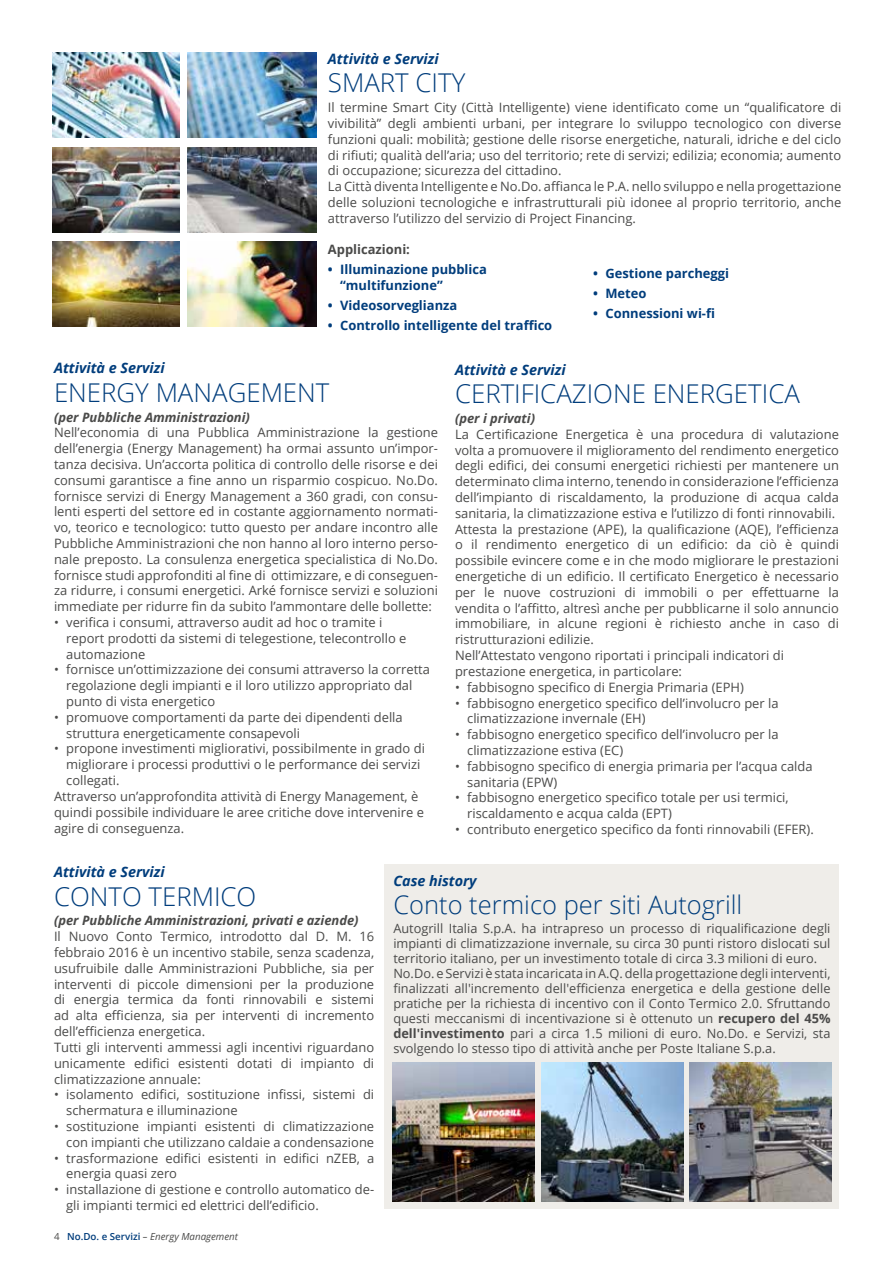
<style>
.page{position:relative;width:893px;height:1263px;background:#fff}
.page>*{position:absolute;margin:0;border:0;box-sizing:border-box;transform-origin:0 0}
.t1{font:300 25.8px "Open Sans";color:#003d7c}
.t2{font:300 25.5px "Open Sans";color:#003d7c}
.t3{font:italic 700 14.4px "Open Sans";color:#003d7c}
.t4{font:12.9px/15.8px "Open Sans";color:#4a4a49}
.t5{font:700 12.9px/15.8px "Open Sans";color:#003d7c}
.t6{font:italic 700 12.9px "Open Sans";color:#4a4a49}
.t7{font:700 12.9px "Open Sans";color:#4a4a49}
.t8{font:12.75px/15px "Open Sans";color:#4a4a49}
.t9{font:italic 9.75px "Open Sans";color:#4a4a49}
.s1{font-weight:700}
.s2{font-style:normal}
.s3{font-weight:600;font-style:normal;color:#003d7c}
</style>
<div class="page">
<img style="left:53px;top:53px;width:127px;height:85px">
<img style="left:187px;top:53px;width:129px;height:85px">
<img style="left:53px;top:147px;width:127px;height:85px">
<img style="left:187px;top:147px;width:129px;height:85px">
<img style="left:53px;top:242px;width:127px;height:85px">
<img style="left:187px;top:242px;width:129px;height:85px">
<div style="left:385px;top:864px;width:454px;height:345px;background:#efede9"></div>
<img style="left:393px;top:1062px;width:142px;height:139px">
<img style="left:541px;top:1062px;width:142px;height:139px">
<img style="left:689px;top:1062px;width:142px;height:139px">
<p class="t3" style="left:328px;top:48px;width:112px">Attività e Servizi</p>
<h1 class="t1" style="left:328px;top:65px;width:139px">SMART CITY</h1>
<p class="t4" style="left:328px;top:99px;width:515px">Il termine Smart City (Città Intelligente) viene identificato come un “qualificatore di vivibilità” degli ambienti urbani, per integrare lo sviluppo tecnologico con diverse funzioni quali: mobilità; gestione delle risorse energetiche, naturali, idriche e del ciclo di rifiuti; qualità dell’aria; uso del territorio; rete di servizi; edilizia; economia; aumento di occupazione; sicurezza del cittadino.<br>La Città diventa Intelligente e No.Do. affianca le P.A. nello sviluppo e nella progettazione delle soluzioni tecnologiche e infrastrutturali più idonee al proprio territorio, anche attraverso l’utilizzo del servizio di Project Financing.</p>
<p class="t7" style="left:328px;top:241px;width:84px">Applicazioni:</p>
<p class="t5" style="left:340px;top:261px;width:148px;text-indent:-12px">• Illuminazione pubblica “multifunzione”</p>
<p class="t5" style="left:328px;top:297px;width:131px">• Videosorveglianza</p>
<p class="t5" style="left:328px;top:317px;width:226px">• Controllo intelligente del traffico</p>
<p class="t5" style="left:593px;top:266px;width:137px">• Gestione parcheggi</p>
<p class="t5" style="left:593px;top:285px;width:55px">• Meteo</p>
<p class="t5" style="left:593px;top:305px;width:123px">• Connessioni wi-fi</p>
<p class="t3" style="left:54px;top:358px;width:112px">Attività e Servizi</p>
<h1 class="t1" style="left:54px;top:375px;width:277px">ENERGY MANAGEMENT</h1>
<p class="t6" style="left:54px;top:408px;width:197px">(per Pubbliche Amministrazioni)</p>
<p class="t4" style="left:54px;top:424px;width:386px;text-align:justify">Nell’economia di una Pubblica Amministrazione la gestione dell’energia (Energy Management) ha ormai assunto un’impor&shy;tanza decisiva. Un’accorta politica di controllo delle risorse e dei consumi garantisce a fine anno un risparmio cospicuo. No.Do. fornisce servizi di Energy Management a 360 gradi, con consu&shy;lenti esperti del settore ed in costante aggiornamento normati&shy;vo, teorico e tecnologico: tutto questo per andare incontro alle Pubbliche Amministrazioni che non hanno al loro interno perso&shy;nale preposto. La consulenza energetica specialistica di No.Do. fornisce studi approfonditi al fine di ottimizzare, e di conseguen&shy;za ridurre, i consumi energetici. Arké fornisce servizi e soluzioni immediate per ridurre fin da subito l’ammontare delle bollette:</p>
<p class="t4" style="left:66px;top:614px;width:342px;text-indent:-12px">• verifica i consumi, attraverso audit ad hoc o tramite i report prodotti da sistemi di telegestione, telecontrollo e automazione</p>
<p class="t4" style="left:66px;top:661px;width:365px;text-indent:-12px">• fornisce un’ottimizzazione dei consumi attraverso la corretta regolazione degli impianti e il loro utilizzo appropriato dal punto di vista energetico</p>
<p class="t4" style="left:66px;top:709px;width:338px;text-indent:-12px">• promuove comportamenti da parte dei dipendenti della struttura energeticamente consapevoli</p>
<p class="t4" style="left:54px;top:740px;width:372px">• propone investimenti migliorativi, possibilmente in grado di</p>
<p class="t4" style="left:66px;top:756px;width:356px">migliorare i processi produttivi o le performance dei servizi</p>
<p class="t4" style="left:66px;top:772px;width:55px">collegati.</p>
<p class="t4" style="left:54px;top:788px;width:366px">Attraverso un’approfondita attività di Energy Management, è</p>
<p class="t4" style="left:54px;top:804px;width:371px">quindi possibile individuare le aree critiche dove intervenire e</p>
<p class="t4" style="left:54px;top:820px;width:132px">agire di conseguenza.</p>
<p class="t3" style="left:54px;top:862px;width:112px">Attività e Servizi</p>
<h1 class="t1" style="left:54px;top:878px;width:204px">CONTO TERMICO</h1>
<p class="t6" style="left:54px;top:912px;width:306px">(per Pubbliche Amministrazioni, privati e aziende)</p>
<p class="t4" style="left:54px;top:928px;width:322px">Il Nuovo Conto Termico, introdotto dal D. M. 16 febbraio 2016 è un incentivo stabile, senza scadenza, usufruibile dalle Amministrazioni Pubbliche, sia per interventi di piccole dimensioni per la produzione di energia termica da fonti rinnovabili e sistemi ad alta efficienza, sia per interventi di incremento dell’efficienza energetica.<br>Tutti gli interventi ammessi agli incentivi riguardano unicamente edifici esistenti dotati di impianto di climatizzazione annuale:</p>
<p class="t4" style="left:66px;top:1086px;width:309px;text-indent:-12px">• isolamento edifici, sostituzione infissi, sistemi di schermatura e illuminazione</p>
<p class="t4" style="left:54px;top:1118px;width:322px;text-align:right">• sostituzione impianti esistenti di climatizzazione con impianti che utilizzano caldaie a condensazione</p>
<p class="t4" style="left:66px;top:1150px;width:309px;text-indent:-12px">• trasformazione edifici esistenti in edifici nZEB, a energia quasi zero</p>
<p class="t4" style="left:66px;top:1181px;width:309px;text-indent:-12px">• installazione di gestione e controllo automatico de&shy;gli impianti termici ed elettrici dell’edificio.</p>
<p class="t3" style="left:455px;top:359px;width:112px">Attività e Servizi</p>
<h1 class="t1" style="left:455px;top:376px;width:346px">CERTIFICAZIONE ENERGETICA</h1>
<p class="t6" style="left:455px;top:409px;width:82px">(per i privati)</p>
<p class="t4" style="left:455px;top:426px;width:386px">La Certificazione Energetica è una procedura di valutazione volta a promuovere il miglioramento del rendimento energetico degli edifici, dei consumi energetici richiesti per mantenere un determinato clima interno, tenendo in considerazione l’efficienza dell’impianto di riscaldamento, la produzione di acqua calda sanitaria, la climatizzazione estiva e l’utilizzo di fonti rinnovabili.<br>Attesta la prestazione (APE), la qualificazione (AQE), l’efficienza o il rendimento energetico di un edificio: da ciò è quindi possibile evincere come e in che modo migliorare le prestazioni energetiche di un edificio. Il certificato Energetico è necessario per le nuove costruzioni di immobili o per effettuarne la vendita o l’affitto, altresì anche per pubblicarne il solo annuncio immobiliare, in alcune regioni è richiesto anche in caso di ristrutturazioni edilizie.<br>Nell’Attestato vengono riportati i principali indicatori di prestazione energetica, in particolare:</p>
<p class="t4" style="left:455px;top:679px;width:290px">• fabbisogno specifico di Energia Primaria (EPH)</p>
<p class="t4" style="left:467px;top:695px;width:313px;text-indent:-12px">• fabbisogno energetico specifico dell’involucro per la climatizzazione invernale (EH)</p>
<p class="t4" style="left:467px;top:726px;width:313px;text-indent:-12px">• fabbisogno energetico specifico dell’involucro per la climatizzazione estiva (EC)</p>
<p class="t4" style="left:467px;top:758px;width:347px;text-indent:-12px">• fabbisogno specifico di energia primaria per l’acqua calda sanitaria (EPW)</p>
<p class="t4" style="left:467px;top:789px;width:323px;text-indent:-12px">• fabbisogno energetico specifico totale per usi termici, riscaldamento e acqua calda (EPT)</p>
<p class="t4" style="left:455px;top:821px;width:360px">• contributo energetico specifico da fonti rinnovabili (EFER).</p>
<p class="t3" style="left:393px;top:870px;width:85px">Case history</p>
<h2 class="t2" style="left:393px;top:887px;width:351px">Conto termico per siti Autogrill</h2>
<p class="t8" style="left:393px;top:921px;width:439px">Autogrill Italia S.p.A. ha intrapreso un processo di riqualificazione degli impianti di climatizzazione invernale, su circa 30 punti ristoro dislocati sul territorio italiano, per un investimento totale di circa 3.3 milioni di euro.<br>No.Do. e Servizi è stata incaricata in A.Q. della progettazione degli interventi, finalizzati all'incremento dell'efficienza energetica e della gestione delle pratiche per la richiesta di incentivo con il Conto Termico 2.0. Sfruttando questi meccanismi di incentivazione si è ottenuto un <span class="s1">recupero del 45% dell'investimento</span> pari a circa 1.5 milioni di euro. No.Do. e Servizi, sta svolgendo lo stesso tipo di attività anche per Poste Italiane S.p.a.</p>
<p class="t9" style="left:54px;top:1230px;width:185px"><span class="s2">4</span> <span class="s3">No.Do. e Servizi</span> – Energy Management</p>
</div>
